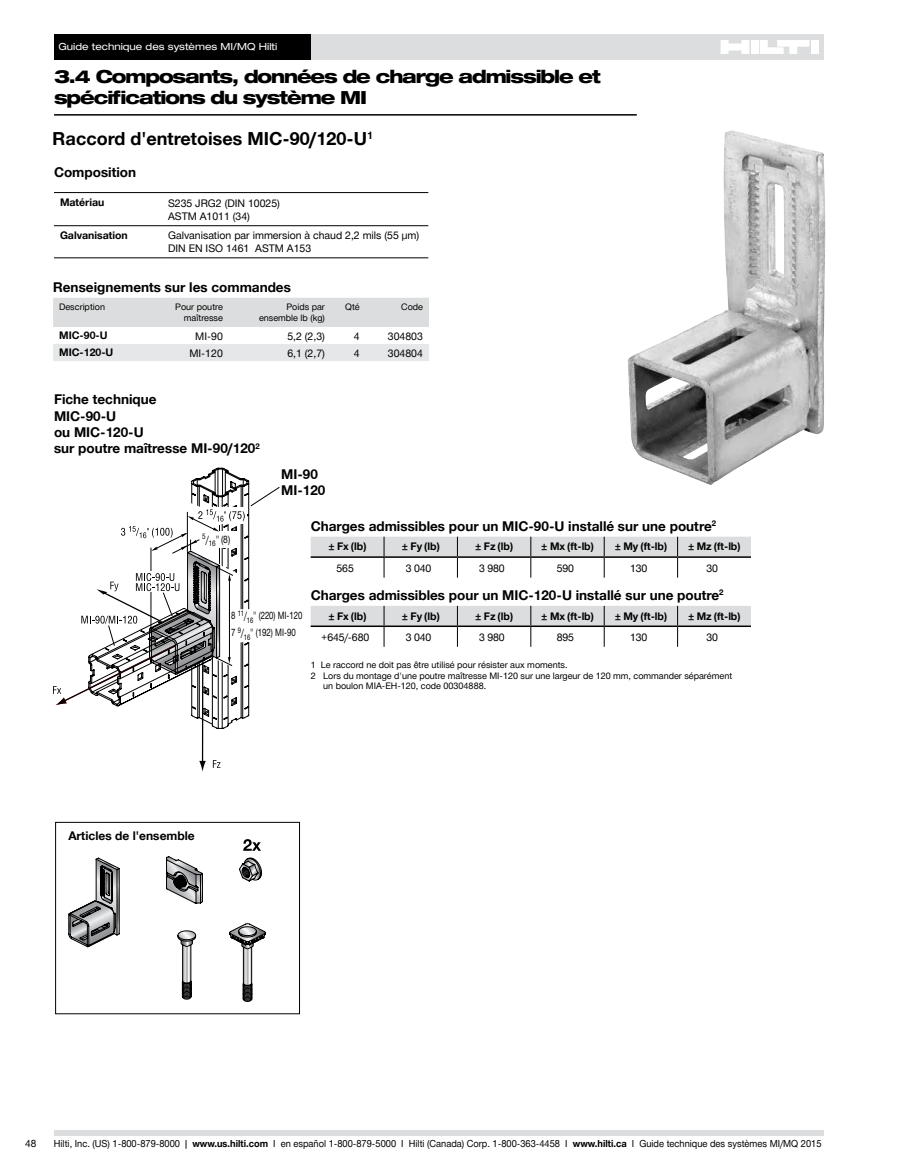
<style>
.page{position:relative;width:905px;height:1175px;background:#fff}
.page>*{position:absolute;margin:0;border:0;box-sizing:border-box;transform-origin:0 0}
.t1{font:800 expanded 18px/21px "Hilti";letter-spacing:-.06em;color:#000}
.t2{font:700 18px "Hilti";color:#000}
.t3{font:700 13.5px/16.2px "Hilti";color:#000}
.t4{font:700 12px "Hilti";color:#000}
.t5{font:10.5px/12.6px "Hilti";color:#000}
.t6{font:700 10.5px "Hilti";letter-spacing:-.01em;color:#000}
.t7{font:10.2px "Hilti";color:#000;scale:.75 1}
.t8{font:10.2px "Hilti";color:#000;scale:.76 1}
.t9{font:10.2px "Hilti";color:#000;scale:.82 1}
.t10{font:10.05px "Hilti";color:#000}
.t11{font:9.75px "Hilti";color:#000;scale:.95 1}
.t12{font:expanded 9.75px "Hilti";color:#fff}
.t13{font:9px/10.8px "Hilti";color:#000;text-align:right}
.s1{font-weight:700}
</style>
<div class="page">
<div style="left:310px;top:34px;width:514px;height:26px;background:#dcddde"></div>
<div style="left:54px;top:34px;width:256px;height:26px;background:#000"></div>
<hr style="left:54px;top:114px;width:582px;height:2px;background:#000">
<div style="left:54px;top:1129px;width:769px;height:6px;background:#dcddde"></div>
<div style="left:750px;top:40px;width:8px;height:14px;background:#fff"></div>
<div style="left:810px;top:40px;width:8px;height:14px;background:#fff"></div>
<svg style="left:720px;top:40px;width:29px;height:14px"></svg>
<svg style="left:760px;top:40px;width:49px;height:14px"></svg>
<hr style="left:202px;top:661px;width:1px;height:102px;background:#000">
<svg style="left:199px;top:761px;width:7px;height:10px"></svg>
<svg style="left:213px;top:760px;width:7px;height:8px"></svg>
<svg style="left:243px;top:839px;width:18px;height:11px"></svg>
<svg style="left:68px;top:857px;width:52px;height:90px"></svg>
<svg style="left:239px;top:857px;width:23px;height:24px"></svg>
<svg style="left:166px;top:856px;width:37px;height:47px"></svg>
<svg style="left:177px;top:930px;width:19px;height:69px"></svg>
<svg style="left:229px;top:923px;width:37px;height:78px"></svg>
<div style="left:55px;top:822px;width:245px;height:192px;border:1px solid #000"></div>
<svg style="left:53px;top:468px;width:227px;height:261px"></svg>
<div style="left:53px;top:298px;width:376px;height:29px;background:#dcddde"></div>
<div style="left:53px;top:344px;width:376px;height:17px;background:#e6e7e8"></div>
<hr style="left:54px;top:192px;width:108px;height:1px;background:#000">
<hr style="left:162px;top:192px;width:266px;height:1px;background:#000">
<hr style="left:54px;top:225px;width:108px;height:1px;background:#000">
<hr style="left:162px;top:225px;width:266px;height:1px;background:#000">
<hr style="left:54px;top:257px;width:108px;height:1px;background:#000">
<hr style="left:162px;top:257px;width:266px;height:1px;background:#000">
<svg style="left:310px;top:536px;width:441px;height:41px"></svg>
<hr style="left:310px;top:556px;width:74px;height:2px;background:#000">
<hr style="left:384px;top:556px;width:73px;height:2px;background:#000">
<hr style="left:457px;top:556px;width:74px;height:2px;background:#000">
<hr style="left:531px;top:556px;width:73px;height:2px;background:#000">
<hr style="left:604px;top:556px;width:73px;height:2px;background:#000">
<hr style="left:677px;top:556px;width:74px;height:2px;background:#000">
<svg style="left:310px;top:606px;width:441px;height:41px"></svg>
<hr style="left:310px;top:625px;width:74px;height:2px;background:#000">
<hr style="left:384px;top:625px;width:73px;height:2px;background:#000">
<hr style="left:457px;top:625px;width:74px;height:2px;background:#000">
<hr style="left:531px;top:625px;width:73px;height:2px;background:#000">
<hr style="left:604px;top:625px;width:73px;height:2px;background:#000">
<hr style="left:677px;top:625px;width:74px;height:2px;background:#000">
<img style="left:628px;top:130px;width:197px;height:355px">
<p class="t12" style="left:58px;top:40px;width:220px">Guide technique des systèmes MI/MQ Hilti</p>
<h1 class="t1" style="left:54px;top:66px;width:548px">3.4 Composants, données de charge admissible et spécifications du système MI</h1>
<h1 class="t2" style="left:53px;top:126px;width:322px">Raccord d'entretoises MIC-90/120-U<sup>1</sup></h1>
<h2 class="t3" style="left:54px;top:164px;width:84px">Composition</h2>
<p class="t6" style="left:60px;top:195px;width:46px">Matériau</p>
<p class="t5" style="left:168px;top:197px;width:113px">S235 JRG2 (DIN 10025)<br>ASTM A1011 (34)</p>
<p class="t6" style="left:60px;top:228px;width:69px">Galvanisation</p>
<p class="t5" style="left:168px;top:229px;width:252px">Galvanisation par immersion à chaud 2,2 mils (55 μm)<br>DIN EN ISO 1461 ASTM A153</p>
<h2 class="t3" style="left:53px;top:279px;width:239px">Renseignements sur les commandes</h2>
<p class="t13" style="left:59px;top:301px;width:47px">Description</p>
<p class="t13" style="left:175px;top:301px;width:49px">Pour poutre maîtresse</p>
<p class="t13" style="left:259px;top:301px;width:67px">Poids par ensemble lb (kg)</p>
<p class="t13" style="left:345px;top:301px;width:16px">Qté</p>
<p class="t13" style="left:401px;top:301px;width:23px">Code</p>
<p class="t6" style="left:59px;top:327px;width:50px">MIC-90-U</p>
<p class="t5" style="left:195px;top:329px;width:29px">MI-90</p>
<p class="t5" style="left:287px;top:329px;width:39px">5,2 (2,3)</p>
<p class="t5" style="left:354px;top:329px;width:7px">4</p>
<p class="t5" style="left:388px;top:329px;width:37px">304803</p>
<p class="t6" style="left:59px;top:344px;width:56px">MIC-120-U</p>
<p class="t5" style="left:189px;top:346px;width:35px">MI-120</p>
<p class="t5" style="left:287px;top:346px;width:39px">6,1 (2,7)</p>
<p class="t5" style="left:354px;top:346px;width:7px">4</p>
<p class="t5" style="left:388px;top:346px;width:37px">304804</p>
<h2 class="t3" style="left:54px;top:391px;width:207px">Fiche technique<br>MIC-90-U<br>ou MIC-120-U<br>sur poutre maîtresse MI-90/120<sup>2</sup></h2>
<h2 class="t3" style="left:281px;top:465px;width:46px">MI-90<br>MI-120</h2>
<p class="t9" style="left:202px;top:532px;width:35px"><sup>5</sup>/<sub>16</sub>" (8)</p>
<p class="t7" style="left:231px;top:608px;width:96px">8 <sup>11</sup>/<sub>16</sub>" (220) MI-120</p>
<p class="t8" style="left:231px;top:625px;width:86px">7 <sup>9</sup>/<sub>16</sub>" (192) MI-90</p>
<h2 class="t3" style="left:311px;top:517px;width:407px">Charges admissibles pour un MIC-90-U installé sur une poutre<sup>2</sup></h2>
<p class="t6" style="left:328px;top:539px;width:39px">± Fx (lb)</p>
<p class="t6" style="left:402px;top:539px;width:39px">± Fy (lb)</p>
<p class="t6" style="left:475px;top:539px;width:39px">± Fz (lb)</p>
<p class="t6" style="left:541px;top:539px;width:54px">± Mx (ft-lb)</p>
<p class="t6" style="left:614px;top:539px;width:54px">± My (ft-lb)</p>
<p class="t6" style="left:688px;top:539px;width:54px">± Mz (ft-lb)</p>
<p class="t5" style="left:336px;top:561px;width:19px">565</p>
<p class="t5" style="left:406px;top:561px;width:27px">3 040</p>
<p class="t5" style="left:479px;top:561px;width:27px">3 980</p>
<p class="t5" style="left:556px;top:561px;width:19px">590</p>
<p class="t5" style="left:630px;top:561px;width:19px">130</p>
<p class="t5" style="left:706px;top:561px;width:13px">30</p>
<h2 class="t3" style="left:310px;top:586px;width:414px">Charges admissibles pour un MIC-120-U installé sur une poutre<sup>2</sup></h2>
<p class="t6" style="left:328px;top:608px;width:39px">± Fx (lb)</p>
<p class="t6" style="left:402px;top:608px;width:39px">± Fy (lb)</p>
<p class="t6" style="left:475px;top:608px;width:39px">± Fz (lb)</p>
<p class="t6" style="left:541px;top:608px;width:54px">± Mx (ft-lb)</p>
<p class="t6" style="left:614px;top:608px;width:54px">± My (ft-lb)</p>
<p class="t6" style="left:688px;top:608px;width:54px">± Mz (ft-lb)</p>
<p class="t5" style="left:321px;top:630px;width:50px">+645/-680</p>
<p class="t5" style="left:406px;top:630px;width:27px">3 040</p>
<p class="t5" style="left:479px;top:630px;width:27px">3 980</p>
<p class="t5" style="left:556px;top:630px;width:19px">895</p>
<p class="t5" style="left:630px;top:630px;width:19px">130</p>
<p class="t5" style="left:706px;top:630px;width:13px">30</p>
<p class="t13" style="left:310px;top:659px;width:257px">1 Le raccord ne doit pas être utilisé pour résister aux moments.</p>
<p class="t13" style="left:310px;top:670px;width:423px">2 Lors du montage d'une poutre maîtresse MI-120 sur une largeur de 120 mm, commander séparément</p>
<p class="t13" style="left:323px;top:680px;width:163px">un boulon MIA-EH-120, code 00304888.</p>
<h3 class="t4" style="left:68px;top:827px;width:128px">Articles de l'ensemble</h3>
<p class="t10" style="left:25px;top:1136px;width:13px">48</p>
<p class="t11" style="left:54px;top:1136px;width:809px">Hilti, Inc. (US) 1-800-879-8000 | <span class="s1">www.us.hilti.com</span> I en español 1-800-879-5000 I Hilti (Canada) Corp. 1-800-363-4458 I <span class="s1">www.hilti.ca</span> I Guide technique des systèmes MI/MQ 2015</p>
</div>
